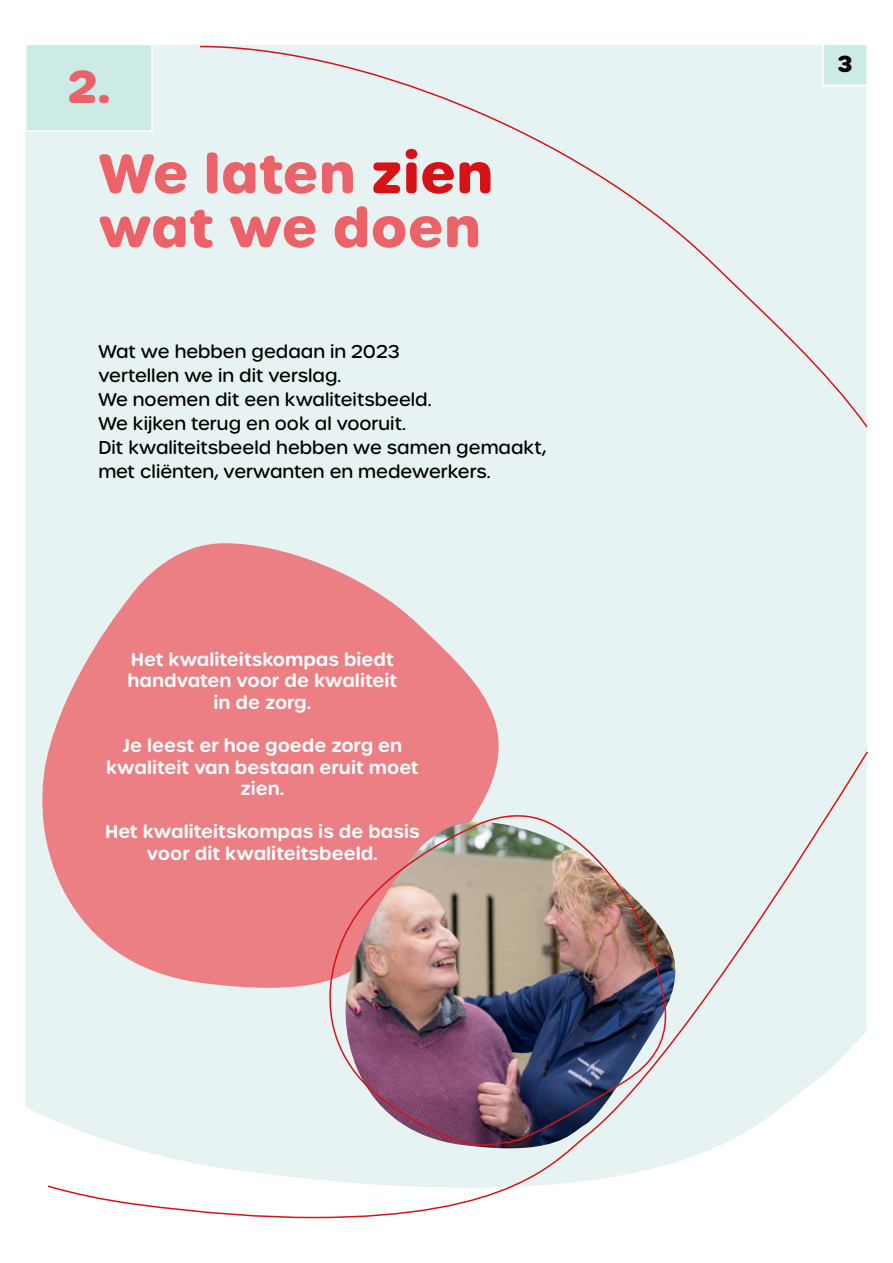
<style>
.page{position:relative;width:893px;height:1263px;background:#fff}
.page>*{position:absolute;margin:0;border:0;box-sizing:border-box;transform-origin:0 0}
.t1{font:700 54px/54px "Urbane Rounded";color:#ec6269}
.t2{font:700 45px "Urbane Rounded";color:#ec6269}
.t3{font:700 22.5px "Urbane Rounded";color:#000}
.t4{font:500 18px/24px "Urbane Rounded";color:#000}
.t5{font:600 18px/21.6px "Urbane Rounded";color:#fff;text-align:center}
.s1{color:#d51317}
</style>
<div class="page">
<div style="left:25px;top:45px;width:842px;height:1072px;background:#e7f3f2"></div>
<svg style="left:46px;top:750px;width:822px;height:469px"></svg>
<div style="left:198px;top:45px;width:670px;height:384px;background:#e7f3f2"></div>
<svg style="left:29px;top:543px;width:484px;height:445px;background:#e99da0"></svg>
<img style="left:306px;top:803px;width:382px;height:353px">
<div style="left:822px;top:44px;width:46px;height:42px;background:#ccebe6;border:2px solid #fff"></div>
<div style="left:25px;top:44px;width:128px;height:88px;background:#ccebe6;border:2px solid #fff"></div>
<h2 class="t2" style="left:67px;top:55px;width:45px">2.</h2>
<h1 class="t1" style="left:98px;top:147px;width:397px">We laten <span class="s1">zien </span>wat we doen</h1>
<p class="t4" style="left:98px;top:340px;width:449px">Wat we hebben gedaan in 2023<br>vertellen we in dit verslag.<br>We noemen dit een kwaliteitsbeeld.<br>We kijken terug en ook al vooruit.<br>Dit kwaliteitsbeeld hebben we samen gemaakt, met cliënten, verwanten en medewerkers.</p>
<p class="t5" style="left:128px;top:648px;width:271px">Het kwaliteitskompas biedt handvaten voor de kwaliteit in de zorg.</p>
<p class="t5" style="left:106px;top:735px;width:314px">Je leest er hoe goede zorg en kwaliteit van bestaan eruit moet zien.</p>
<p class="t5" style="left:105px;top:821px;width:316px">Het kwaliteitskompas is de basis voor dit kwaliteitsbeeld.</p>
<p class="t3" style="left:837px;top:49px;width:17px">3</p>
</div>
